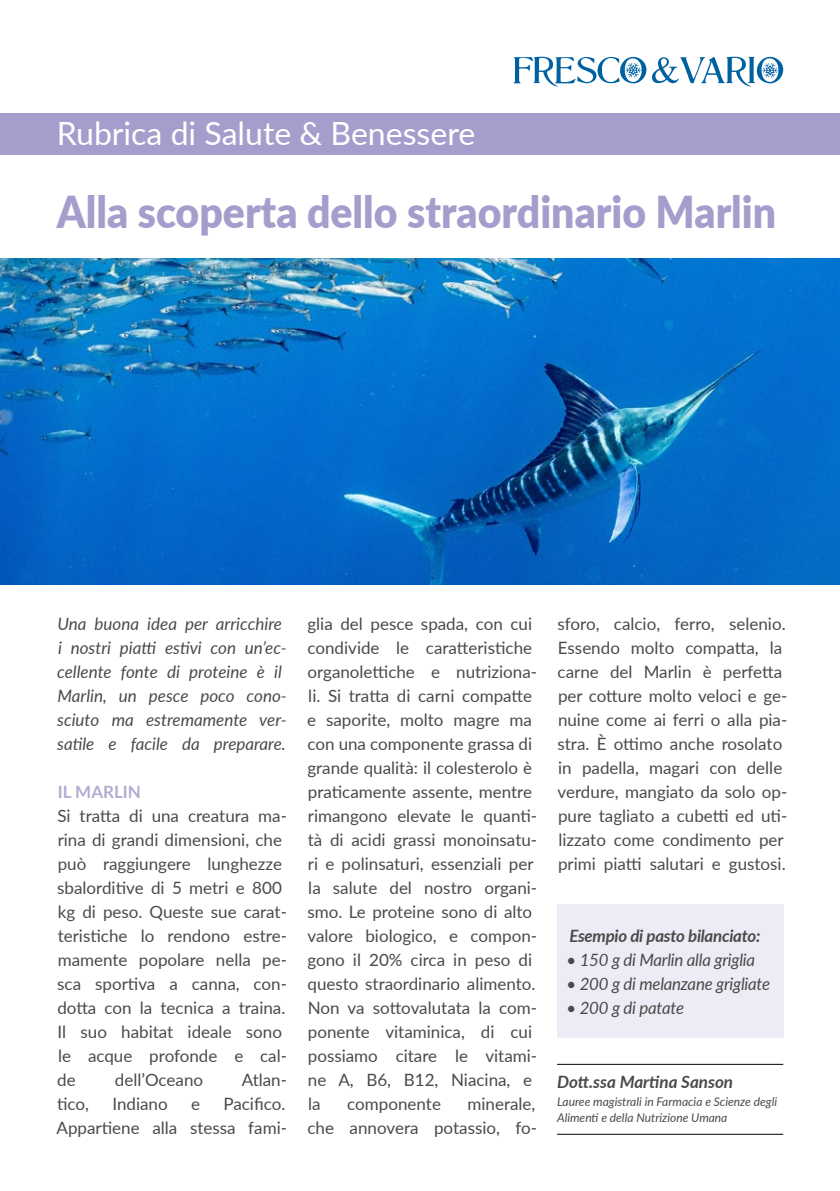
<style>
.page{position:relative;width:840px;height:1191px;background:#fff}
.page>*{position:absolute;margin:0;border:0;box-sizing:border-box;transform-origin:0 0}
.t1{font:900 44px "Lato";color:#a69dcd;scale:.93 1}
.t2{font:32px "Lato";color:#fff}
.t3{font:17px/24px "Lato";color:#4a4a49}
.t4{font:italic 17px/24px "Lato";color:#4a4a49}
.t5{font:italic 700 17px "Lato";letter-spacing:-.015em;color:#4a4a49}
.t6{font:700 17px "Lato";color:#b4abd5}
.t7{font:italic 12px/16.8px "Lato";color:#4a4a49}
</style>
<div class="page">
<img style="left:0;top:258px;width:839px;height:327px">
<div style="left:0;top:113px;width:839px;height:42px;background:#a69dcd"></div>
<svg style="left:513px;top:57px;width:269px;height:30px"></svg>
<div style="left:556px;top:904px;width:226px;height:133px;background:#edebf5"></div>
<hr style="left:556px;top:1134px;width:226px;height:1px;background:#000">
<hr style="left:556px;top:1064px;width:226px;height:1px;background:#000">
<h2 class="t2" style="left:57px;top:110px;width:420px">Rubrica di Salute &amp; Benessere</h2>
<h1 class="t1" style="left:57px;top:179px;width:774px">Alla scoperta dello straordinario Marlin</h1>
<p class="t4" style="left:57px;top:611px;width:231px">Una buona idea per arricchire i nostri piatti estivi con un’ec&shy;cellente fonte di proteine è il<br>Marlin, un pesce poco cono&shy;sciuto ma estremamente ver&shy;satile e facile da preparare.</p>
<p class="t6" style="left:58px;top:779px;width:85px">IL MARLIN</p>
<p class="t3" style="left:57px;top:803px;width:231px">Si tratta di una creatura ma&shy;rina di grandi dimensioni, che può raggiungere lunghezze sbalorditive di 5 metri e 800 kg di peso. Queste sue carat&shy;teristiche lo rendono estre&shy;mamente popolare nella pe&shy;sca sportiva a canna, con&shy;dotta con la tecnica a traina.<br>Il suo habitat ideale sono le acque profonde e cal&shy;de</p>
<p class="t3" style="left:115px;top:1067px;width:90px">dell’Oceano</p>
<p class="t3" style="left:241px;top:1067px;width:47px">Atlan-</p>
<p class="t3" style="left:57px;top:1091px;width:33px">tico,</p>
<p class="t3" style="left:112px;top:1091px;width:57px">Indiano</p>
<p class="t3" style="left:191px;top:1091px;width:10px">e</p>
<p class="t3" style="left:56px;top:1091px;width:232px;text-align:right">Pacifico.<br>Appartiene alla stessa fami-</p>
<p class="t3" style="left:307px;top:611px;width:231px">glia del pesce spada, con cui condivide le caratteristiche organolettiche e nutriziona&shy;li. Si tratta di carni compatte e saporite, molto magre ma con una componente grassa di grande qualità: il colesterolo è praticamente assente, mentre rimangono elevate le quanti&shy;tà di acidi grassi monoinsatu&shy;ri e polinsaturi, essenziali per la salute del nostro organi&shy;smo. Le proteine sono di alto valore biologico, e compon&shy;gono il 20% circa in peso di questo straordinario alimento.<br>Non va sottovalutata la com&shy;ponente vitaminica, di cui possiamo citare le vitami&shy;ne A, B6, B12, Niacina, e la</p>
<p class="t3" style="left:307px;top:1091px;width:231px;text-align:right">minerale,<br>che annovera potassio, fo-</p>
<p class="t3" style="left:347px;top:1091px;width:95px">componente</p>
<p class="t3" style="left:557px;top:611px;width:231px">sforo, calcio, ferro, selenio.<br>Essendo molto compatta, la carne del Marlin è perfetta per cotture molto veloci e ge&shy;nuine come ai ferri o alla pia&shy;stra. È ottimo anche rosolato in padella, magari con delle verdure, mangiato da solo op&shy;pure tagliato a cubetti ed uti&shy;lizzato come condimento per primi piatti salutari e gustosi.</p>
<p class="t5" style="left:569px;top:923px;width:192px">Esempio di pasto bilanciato:</p>
<p class="t4" style="left:566px;top:947px;width:190px">• 150 g di Marlin alla griglia</p>
<p class="t4" style="left:566px;top:971px;width:205px">• 200 g di melanzane grigliate</p>
<p class="t4" style="left:566px;top:995px;width:119px">• 200 g di patate</p>
<p class="t5" style="left:556px;top:1068px;width:177px">Dott.ssa Martina Sanson</p>
<p class="t7" style="left:556px;top:1092px;width:221px">Lauree magistrali in Farmacia e Scienze degli<br>Alimenti e della Nutrizione Umana</p>
</div>
